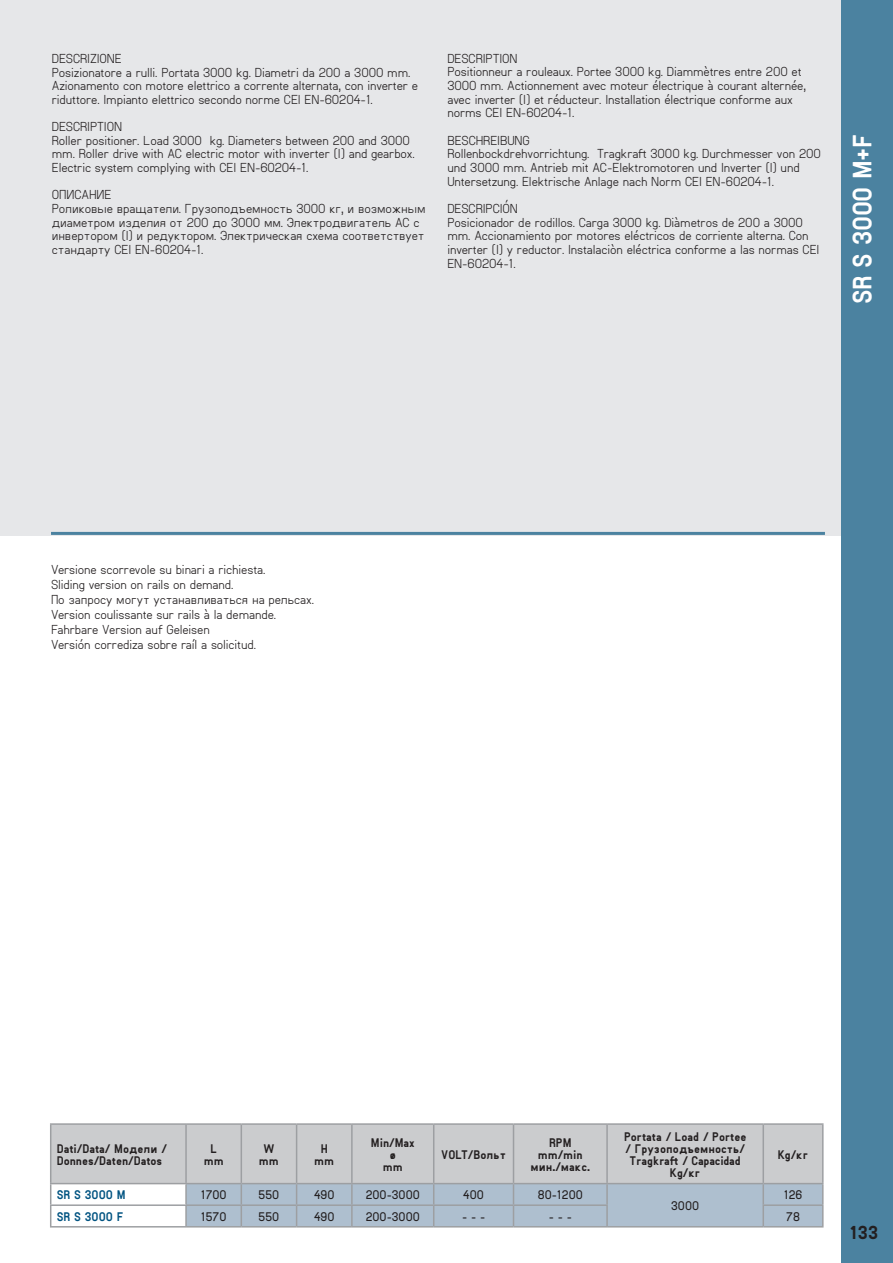
<style>
.page{position:relative;width:893px;height:1263px;background:#fff}
.page>*{position:absolute;margin:0;border:0;box-sizing:border-box;transform-origin:0 0}
.t1{font:700 25.5px "Manifold CF";letter-spacing:-.01em;color:#fff}
.t2{font:800 18px "Manifold CF";color:#231f20}
.t3{font:12.45px/13.6px "Manifold CF";letter-spacing:-.01em;color:#231f20}
.t4{font:700 12px/12px "Manifold CF";color:#231f20;text-align:center}
.t5{font:600 12px "Manifold CF";color:#231f20}
.t6{font:700 12px "Manifold CF";color:#015381}
</style>
<div class="page">
<div style="left:0;top:0;width:893px;height:536px;background:#e6e7e9"></div>
<div style="left:842px;top:0;width:51px;height:1263px;background:#4b82a0"></div>
<hr style="left:51px;top:532px;width:774px;height:3px;background:#4b82a0">
<div style="left:51px;top:1125px;width:771px;height:58px;background:#cbccce"></div>
<hr style="left:50px;top:1123px;width:136px;height:2px;background:#9d9fa2">
<hr style="left:50px;top:1125px;width:1px;height:58px;background:#9d9fa2">
<hr style="left:186px;top:1123px;width:55px;height:2px;background:#9d9fa2">
<hr style="left:185px;top:1125px;width:2px;height:58px;background:#9d9fa2">
<hr style="left:241px;top:1123px;width:56px;height:2px;background:#9d9fa2">
<hr style="left:241px;top:1125px;width:1px;height:58px;background:#9d9fa2">
<hr style="left:297px;top:1123px;width:55px;height:2px;background:#9d9fa2">
<hr style="left:296px;top:1125px;width:1px;height:58px;background:#9d9fa2">
<hr style="left:352px;top:1123px;width:82px;height:2px;background:#9d9fa2">
<hr style="left:351px;top:1125px;width:2px;height:58px;background:#9d9fa2">
<hr style="left:434px;top:1123px;width:79px;height:2px;background:#9d9fa2">
<hr style="left:433px;top:1125px;width:1px;height:58px;background:#9d9fa2">
<hr style="left:513px;top:1123px;width:94px;height:2px;background:#9d9fa2">
<hr style="left:513px;top:1125px;width:1px;height:58px;background:#9d9fa2">
<hr style="left:607px;top:1123px;width:156px;height:2px;background:#9d9fa2">
<hr style="left:606px;top:1125px;width:2px;height:58px;background:#9d9fa2">
<hr style="left:763px;top:1123px;width:61px;height:2px;background:#9d9fa2">
<hr style="left:762px;top:1125px;width:2px;height:58px;background:#9d9fa2">
<hr style="left:822px;top:1125px;width:2px;height:58px;background:#9d9fa2">
<hr style="left:763px;top:1183px;width:61px;height:1px;background:#9d9fa2">
<hr style="left:822px;top:1184px;width:2px;height:20px;background:#9d9fa2">
<svg style="left:50px;top:1183px;width:773px;height:44px"></svg>
<hr style="left:606px;top:1206px;width:2px;height:20px;background:#9d9fa2">
<hr style="left:762px;top:1204px;width:62px;height:2px;background:#9d9fa2">
<hr style="left:762px;top:1206px;width:2px;height:20px;background:#9d9fa2">
<hr style="left:822px;top:1206px;width:2px;height:20px;background:#9d9fa2">
<hr style="left:186px;top:1226px;width:55px;height:1px;background:#9d9fa2">
<hr style="left:241px;top:1226px;width:56px;height:1px;background:#9d9fa2">
<hr style="left:297px;top:1226px;width:55px;height:1px;background:#9d9fa2">
<hr style="left:352px;top:1226px;width:82px;height:1px;background:#9d9fa2">
<hr style="left:434px;top:1226px;width:79px;height:1px;background:#9d9fa2">
<hr style="left:513px;top:1226px;width:94px;height:1px;background:#9d9fa2">
<hr style="left:763px;top:1226px;width:61px;height:1px;background:#9d9fa2">
<p class="t3" style="left:52px;top:52px;width:368px">DESCRIZIONE<br>Posizionatore a rulli. Portata 3000 kg. Diametri da 200 a 3000 mm.<br>Azionamento con motore elettrico a corrente alternata, con inverter e riduttore. Impianto elettrico secondo norme CEI EN-60204-1.</p>
<p class="t3" style="left:52px;top:121px;width:364px">DESCRIPTION<br>Roller positioner. Load 3000 kg. Diameters between 200 and 3000 mm. Roller drive with AC electric motor with inverter (I) and gearbox.<br>Electric system complying with CEI EN-60204-1.</p>
<p class="t3" style="left:52px;top:189px;width:375px">ОПИСАНИЕ<br>Pоликовые вращатели. Грузоподъемность 3000 кг, и возможным диаметром изделия от 200 до 3000 мм. Электродвигатель AC с инвертором (I) и редуктором. Электрическая схема соответствует стандарту CEI EN-60204-1.</p>
<p class="t3" style="left:447px;top:52px;width:360px">DESCRIPTION<br>Positionneur a rouleaux. Portee 3000 kg. Diammètres entre 200 et 3000 mm. Actionnement avec moteur électrique à courant alternée, avec inverter (I) et réducteur. Installation électrique conforme aux norms CEI EN-60204-1.</p>
<p class="t3" style="left:447px;top:134px;width:375px">BESCHREIBUNG<br>Rollenbockdrehvorrichtung. Tragkraft 3000 kg. Durchmesser von 200 und 3000 mm. Antrieb mit AC-Elektromotoren und Inverter (I) und Untersetzung. Elektrische Anlage nach Norm CEI EN-60204-1.</p>
<p class="t3" style="left:447px;top:203px;width:374px">DESCRIPCIÓN<br>Posicionador de rodillos. Carga 3000 kg. Diàmetros de 200 a 3000 mm. Accionamiento por motores eléctricos de corriente alterna. Con inverter (I) y reductor. Instalaciòn eléctrica conforme a las normas CEI EN-60204-1.</p>
<h1 class="t1" style="left:848px;top:304px;width:172px;rotate:-90deg">SR S 3000 M+F</h1>
<p class="t3" style="left:51px;top:563px;width:265px;line-height:15px">Versione scorrevole su binari a richiesta.<br>Sliding version on rails on demand.<br>По запросу могут устанавливаться на рельсах.<br>Version coulissante sur rails à la demande.<br>Fahrbare Version auf Geleisen<br>Versión corrediza sobre raíl a solicitud.</p>
<p class="t4" style="left:57px;top:1142px;width:112px;text-align:left">Dati/Data/ Модели /<br>Donnes/Daten/Datos</p>
<p class="t4" style="left:204px;top:1142px;width:21px">L mm</p>
<p class="t4" style="left:259px;top:1142px;width:21px">W mm</p>
<p class="t4" style="left:314px;top:1142px;width:21px">H mm</p>
<p class="t4" style="left:371px;top:1136px;width:45px">Min/Max ø<br>mm</p>
<p class="t4" style="left:441px;top:1148px;width:66px">VOLT/Bольт</p>
<p class="t4" style="left:530px;top:1136px;width:61px">RPM mm/min мин./макс.</p>
<p class="t4" style="left:624px;top:1130px;width:124px">Portata / Load / Portee / Грузоподъемность/<br>Tragkraft / Capacidad<br>Kg/кг</p>
<p class="t4" style="left:778px;top:1148px;width:32px">Kg/кг</p>
<p class="t6" style="left:57px;top:1188px;width:70px">SR S 3000 M</p>
<p class="t5" style="left:201px;top:1188px;width:27px">1700</p>
<p class="t5" style="left:259px;top:1188px;width:22px">550</p>
<p class="t5" style="left:314px;top:1188px;width:22px">490</p>
<p class="t5" style="left:366px;top:1188px;width:56px">200-3000</p>
<p class="t5" style="left:463px;top:1188px;width:22px">400</p>
<p class="t5" style="left:538px;top:1188px;width:47px">80-1200</p>
<p class="t5" style="left:784px;top:1188px;width:20px">126</p>
<p class="t5" style="left:671px;top:1199px;width:29px">3000</p>
<p class="t6" style="left:57px;top:1209px;width:68px">SR S 3000 F</p>
<p class="t5" style="left:201px;top:1209px;width:27px">1570</p>
<p class="t5" style="left:259px;top:1209px;width:22px">550</p>
<p class="t5" style="left:314px;top:1209px;width:22px">490</p>
<p class="t5" style="left:366px;top:1209px;width:56px">200-3000</p>
<p class="t5" style="left:462px;top:1209px;width:25px">- - -</p>
<p class="t5" style="left:549px;top:1209px;width:25px">- - -</p>
<p class="t5" style="left:786px;top:1209px;width:15px">78</p>
<h2 class="t2" style="left:849px;top:1222px;width:30px">133</h2>
</div>
